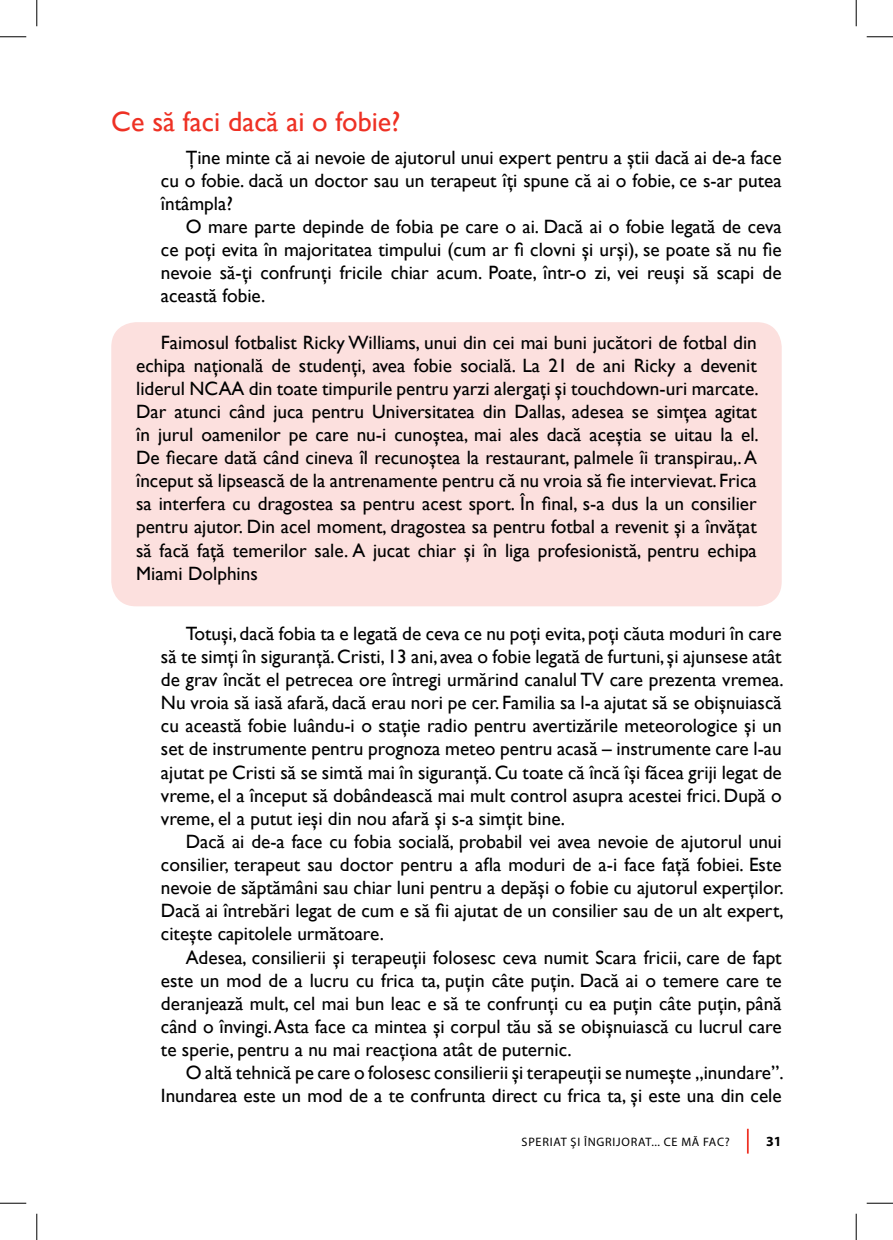
<style>
.page{position:relative;width:893px;height:1240px;background:#fff}
.page>*{position:absolute;margin:0;border:0;box-sizing:border-box;transform-origin:0 0}
.t1{font:28px "Gill Sans";color:#ee3124}
.t2{font:19.25px/23.1px "Gill Sans";color:#000;text-align:justify}
.t3{font:700 14px "Myriad Pro";color:#000}
.t4{font:12.25px "Myriad Pro";letter-spacing:.06em;color:#000}
</style>
<div class="page">
<hr style="left:746px;top:1128px;width:2px;height:25px;background:#ee3124">
<div style="left:111px;top:322px;width:670px;height:284px;background:#fce0de;border-radius:25px"></div>
<svg style="left:0;top:36px;width:26px;height:1px"></svg>
<svg style="left:866px;top:36px;width:26px;height:1px"></svg>
<svg style="left:0;top:1202px;width:26px;height:1px"></svg>
<svg style="left:866px;top:1202px;width:26px;height:1px"></svg>
<svg style="left:36px;top:0;width:1px;height:26px"></svg>
<svg style="left:36px;top:1213px;width:1px;height:26px"></svg>
<svg style="left:855px;top:0;width:1px;height:26px"></svg>
<svg style="left:855px;top:1213px;width:1px;height:26px"></svg>
<h1 class="t1" style="left:111px;top:105px;width:291px">Ce să faci dacă ai o fobie?</h1>
<p class="t2" style="left:161px;top:146px;width:622px;text-indent:25px">Ţine minte că ai nevoie de ajutorul unui expert pentru a ştii dacă ai de-a face cu o fobie. dacă un doctor sau un terapeut îţi spune că ai o fobie, ce s-ar putea întâmpla?</p>
<p class="t2" style="left:161px;top:215px;width:622px;text-indent:25px">O mare parte depinde de fobia pe care o ai. Dacă ai o fobie legată de ceva ce poţi evita în majoritatea timpului (cum ar fi clovni şi urşi), se poate să nu fie nevoie să-ţi confrunţi fricile chiar acum. Poate, într-o zi, vei reuşi să scapi de această fobie.</p>
<p class="t2" style="left:136px;top:331px;width:624px;text-indent:25px">Faimosul fotbalist Ricky Williams, unui din cei mai buni jucători de fotbal din echipa naţională de studenţi, avea fobie socială. La 21 de ani Ricky a devenit liderul NCAA din toate timpurile pentru yarzi alergaţi şi touchdown-uri marcate.<br>Dar atunci când juca pentru Universitatea din Dallas, adesea se simţea agitat în jurul oamenilor pe care nu-i cunoştea, mai ales dacă aceştia se uitau la el.<br>De fiecare dată când cineva îl recunoştea la restaurant, palmele îi transpirau,. A început să lipsească de la antrenamente pentru că nu vroia să fie intervievat. Frica sa interfera cu dragostea sa pentru acest sport. În final, s-a dus la un consilier pentru ajutor. Din acel moment, dragostea sa pentru fotbal a revenit şi a învăţat să facă faţă temerilor sale. A jucat chiar şi în liga profesionistă, pentru echipa Miami Dolphins</p>
<p class="t2" style="left:161px;top:622px;width:624px;text-indent:25px">Totuşi, dacă fobia ta e legată de ceva ce nu poţi evita, poţi căuta moduri în care să te simţi în siguranţă. Cristi, 13 ani, avea o fobie legată de furtuni, şi ajunsese atât de grav încăt el petrecea ore întregi urmărind canalul TV care prezenta vremea.<br>Nu vroia să iasă afară, dacă erau nori pe cer. Familia sa l-a ajutat să se obişnuiască cu această fobie luându-i o staţie radio pentru avertizările meteorologice şi un set de instrumente pentru prognoza meteo pentru acasă – instrumente care l-au ajutat pe Cristi să se simtă mai în siguranţă. Cu toate că încă îşi făcea griji legat de vreme, el a început să dobândească mai mult control asupra acestei frici. După o vreme, el a putut ieşi din nou afară şi s-a simţit bine.</p>
<p class="t2" style="left:161px;top:830px;width:623px;text-indent:25px">Dacă ai de-a face cu fobia socială, probabil vei avea nevoie de ajutorul unui consilier, terapeut sau doctor pentru a afla moduri de a-i face faţă fobiei. Este nevoie de săptămâni sau chiar luni pentru a depăşi o fobie cu ajutorul experţilor.<br>Dacă ai întrebări legat de cum e să fii ajutat de un consilier sau de un alt expert, citeşte capitolele următoare.</p>
<p class="t2" style="left:161px;top:945px;width:622px;text-indent:25px">Adesea, consilierii şi terapeuţii folosesc ceva numit Scara fricii, care de fapt este un mod de a lucru cu frica ta, puţin câte puţin. Dacă ai o temere care te deranjează mult, cel mai bun leac e să te confrunţi cu ea puţin câte puţin, până când o învingi. Asta face ca mintea şi corpul tău să se obişnuiască cu lucrul care te sperie, pentru a nu mai reacţiona atât de puternic.</p>
<p class="t2" style="left:161px;top:1061px;width:623px;text-align:right">O altă tehnică pe care o folosesc consilierii şi terapeuţii se numeşte „inundare”.<br>Inundarea este un mod de a te confrunta direct cu frica ta, şi este una din cele</p>
<p class="t4" style="left:521px;top:1133px;width:209px">SPERIAT ŞI ÎNGRIJORAT... CE MĂ FAC?</p>
<p class="t3" style="left:765px;top:1132px;width:17px">31</p>
</div>
